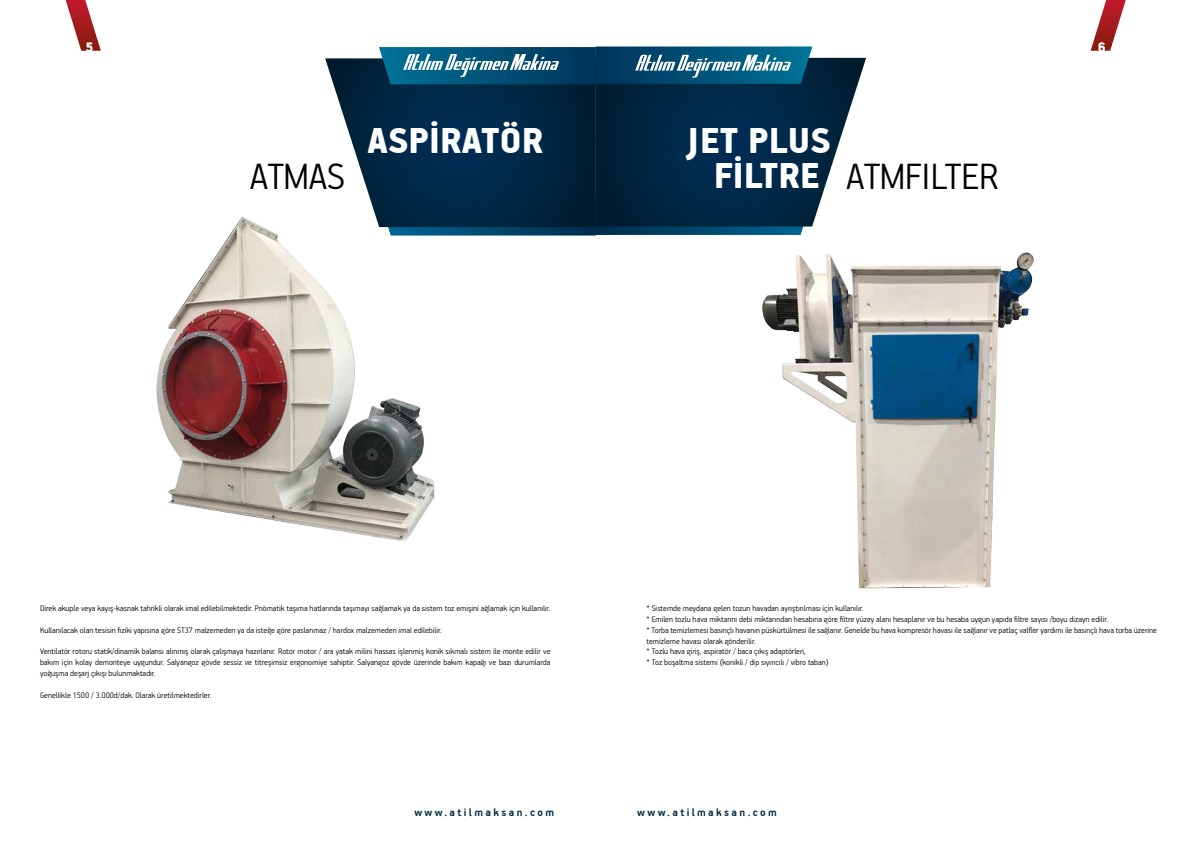
<style>
.page{position:relative;width:1191px;height:842px;background:#fff}
.page>*{position:absolute;margin:0;border:0;box-sizing:border-box;transform-origin:0 0}
.t1{font:300 41px "PF Handbook Pro";color:#000}
.t2{font:900 40px/35px "PF Handbook Pro";color:#fff;text-align:center}
.t3{font:900 15.6px "PF Handbook Pro";color:#fff}
.t4{font:700 12px "PF Handbook Pro";letter-spacing:.2em;color:#002b4a}
.t5{font:300 9px/10.8px "PF Handbook Pro";color:#000;text-align:justify}
</style>
<div class="page">
<svg style="left:66px;top:0;width:35px;height:51px"></svg>
<svg style="left:325px;top:58px;width:270px;height:144px;background:#1b3d58"></svg>
<img style="left:156px;top:202px;width:309px;height:340px">
<svg style="left:1090px;top:0;width:35px;height:51px"></svg>
<svg style="left:379px;top:197px;width:433px;height:38px;background:#043351"></svg>
<svg style="left:595px;top:58px;width:271px;height:168px;background:#1c3e57"></svg>
<svg style="left:379px;top:46px;width:433px;height:38px;background:#266a89"></svg>
<img style="left:762px;top:252px;width:272px;height:337px">
<h3 class="t3" style="left:85px;top:37px;width:10px">5</h3>
<h1 class="t1" style="left:250px;top:151px;width:97px">ATMAS</h1>
<h2 class="t2" style="left:367px;top:122px;width:177px">ASPİRATÖR</h2>
<h2 class="t2" style="left:686px;top:122px;width:147px">JET PLUS<br>FİLTRE</h2>
<h1 class="t1" style="left:846px;top:151px;width:154px">ATMFILTER</h1>
<h3 class="t3" style="left:1097px;top:37px;width:10px">6</h3>
<p class="t5" style="left:40px;top:603px;width:512px">Direk akuple veya kayış-kasnak tahrikli olarak imal edilebilmektedir. Pnömatik taşıma hatlarında taşımayı sağlamak ya da sistem toz emişini ağlamak için kullanılır.</p>
<p class="t5" style="left:40px;top:624px;width:403px">Kullanılacak olan tesisin fiziki yapısına göre ST37 malzemeden ya da isteğe göre paslanmaz / hardox malzemeden imal edilebilir.</p>
<p class="t5" style="left:40px;top:646px;width:512px">Ventilatör rotoru statik/dinamik balansı alınmış olarak çalışmaya hazırlanır. Rotor motor / ara yatak milini hassas işlenmiş konik sıkmalı sistem ile monte edilir ve bakım için kolay demonteye uygundur. Salyangoz gövde sessiz ve titreşimsiz ergonomiye sahiptir. Salyangoz gövde üzerinde bakım kapağı ve bazı durumlarda yoğuşma deşarj çıkışı bulunmaktadır.</p>
<p class="t5" style="left:40px;top:689px;width:173px">Genellikle 1500 / 3.000d/dak. Olarak üretilmektedirler.</p>
<h3 class="t4" style="left:414px;top:805px;width:141px">www.atilmaksan.com</h3>
<p class="t5" style="left:646px;top:603px;width:512px;text-align:left">* Sistemde meydana gelen tozun havadan ayrıştırılması için kullanılır.<br>* Emilen tozlu hava miktarını debi miktarından hesabına göre filtre yüzey alanı hesaplanır ve bu hesaba uygun yapıda filtre sayısı /boyu dizayn edilir.<br>* Torba temizlemesi basınçlı havanın püskürtülmesi ile sağlanır. Genelde bu hava kompresör havası ile sağlanır ve patlaç valfler yardımı ile basınçlı hava torba üzerine temizleme havası olarak gönderilir.<br>* Tozlu hava giriş, aspiratör / baca çıkış adaptörleri,<br>* Toz boşaltma sistemi (konikli / dip sıyırıcılı / vibro taban)</p>
<h3 class="t4" style="left:637px;top:805px;width:141px">www.atilmaksan.com</h3>
</div>
